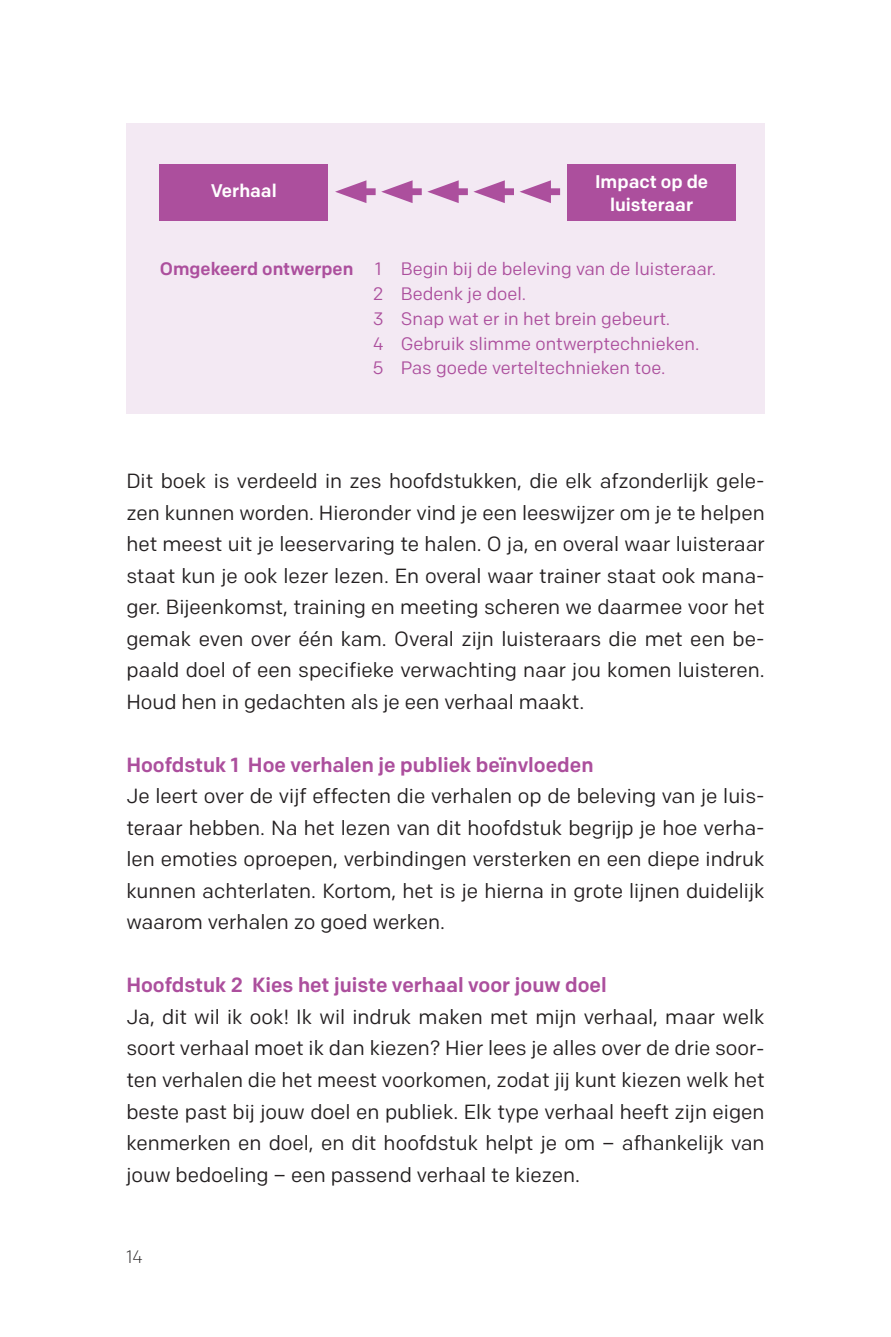
<style>
.page{position:relative;width:891px;height:1337px;background:#fff}
.page>*{position:absolute;margin:0;border:0;box-sizing:border-box;transform-origin:0 0}
.t1{font:20.47px/31.5px "Colfax";color:#231f20}
.t2{font:500 18.22px/22.3px "Colfax";color:#fff;text-align:center}
.t3{font:18px/24.8px "Colfax";color:#ac4f9d}
.t4{font:300 18px "Colfax";color:#231f20}
.s1{font-weight:500}
.s2{font-weight:500;color:#ac4f9d}
</style>
<div class="page">
<div style="left:126px;top:123px;width:638px;height:290px;background:#f3e9f3"></div>
<div style="left:159px;top:164px;width:169px;height:56px;background:#ac4f9d"></div>
<div style="left:567px;top:164px;width:168px;height:56px;background:#ac4f9d"></div>
<div style="left:538px;top:188px;width:22px;height:7px;background:#ac4f9d"></div>
<svg style="left:519px;top:180px;width:31px;height:23px"></svg>
<div style="left:492px;top:188px;width:22px;height:7px;background:#ac4f9d"></div>
<svg style="left:473px;top:180px;width:31px;height:23px"></svg>
<div style="left:446px;top:188px;width:21px;height:7px;background:#ac4f9d"></div>
<svg style="left:427px;top:180px;width:31px;height:23px"></svg>
<div style="left:400px;top:188px;width:21px;height:7px;background:#ac4f9d"></div>
<svg style="left:381px;top:180px;width:31px;height:23px"></svg>
<div style="left:354px;top:188px;width:21px;height:7px;background:#ac4f9d"></div>
<svg style="left:335px;top:180px;width:31px;height:23px"></svg>
<p class="t2" style="left:211px;top:179px;width:67px">Verhaal</p>
<p class="t2" style="left:595px;top:170px;width:114px">Impact op de luisteraar</p>
<p class="t3" style="left:372px;top:256px;width:345px;text-indent:-213px"><span class="s1">Omgekeerd ontwerpen</span> 1 Begin bij de beleving van de luisteraar.<br>2 Bedenk je doel.<br>3 Snap wat er in het brein gebeurt.<br>4 Gebruik slimme ontwerptechnieken.<br>5 Pas goede verteltechnieken toe.</p>
<p class="t1" style="left:126px;top:465px;width:639px;text-align:justify">Dit boek is verdeeld in zes hoofdstukken, die elk afzonderlijk gele&shy;zen kunnen worden. Hieronder vind je een leeswijzer om je te helpen het meest uit je leeservaring te halen. O ja, en overal waar luisteraar staat kun je ook lezer lezen. En overal waar trainer staat ook mana&shy;ger. Bijeenkomst, training en meeting scheren we daarmee voor het gemak even over één kam. Overal zijn luisteraars die met een be&shy;paald doel of een specifieke verwachting naar jou komen luisteren.<br>Houd hen in gedachten als je een verhaal maakt.</p>
<p class="t1" style="left:126px;top:749px;width:639px"><span class="s2">Hoofdstuk 1 Hoe verhalen je publiek beïnvloeden<br></span>Je leert over de vijf effecten die verhalen op de beleving van je luis&shy;teraar hebben. Na het lezen van dit hoofdstuk begrijp je hoe verha&shy;len emoties oproepen, verbindingen versterken en een diepe indruk kunnen achterlaten. Kortom, het is je hierna in grote lijnen duidelijk waarom verhalen zo goed werken.</p>
<p class="t1" style="left:126px;top:969px;width:639px"><span class="s2">Hoofdstuk 2 Kies het juiste verhaal voor jouw doel<br></span>Ja, dit wil ik ook! Ik wil indruk maken met mijn verhaal, maar welk soort verhaal moet ik dan kiezen? Hier lees je alles over de drie soor&shy;ten verhalen die het meest voorkomen, zodat jij kunt kiezen welk het beste past bij jouw doel en publiek. Elk type verhaal heeft zijn eigen kenmerken en doel, en dit hoofdstuk helpt je om – afhankelijk van jouw bedoeling – een passend verhaal te kiezen.</p>
<p class="t4" style="left:126px;top:1245px;width:18px">14</p>
</div>
